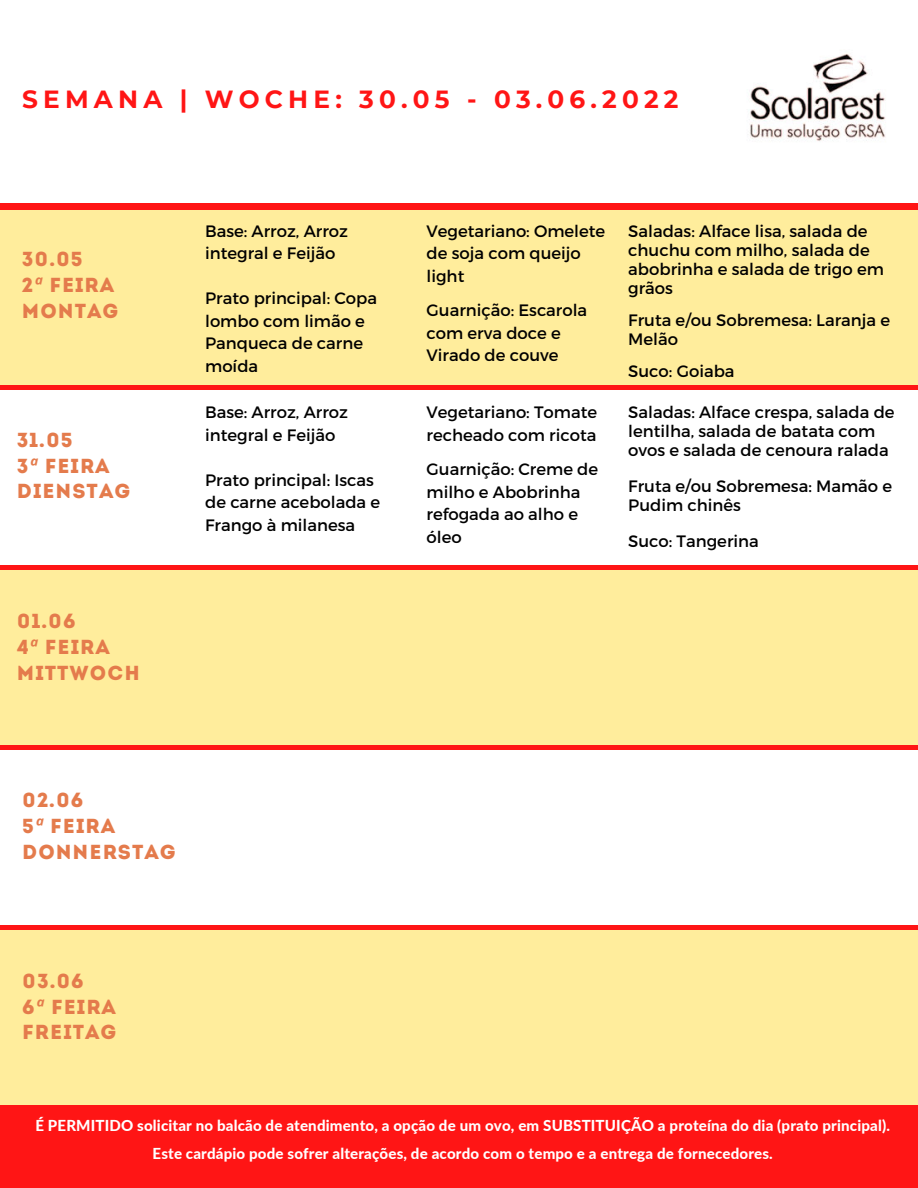
<style>
.page{position:relative;width:918px;height:1188px;background:#ff1515}
.page>*{position:absolute;margin:0;border:0;box-sizing:border-box;transform-origin:0 0}
.t1{font:700 24.75px "Montserrat";letter-spacing:.21em;color:#ff1515}
.t2{font:20.25px/25.8px "Intro";letter-spacing:.05em;color:#e47b4c}
.t3{font:16.5px/22.5px "Montserrat";color:#000}
.t4{font:800 15.15px/28.5px "Lato";letter-spacing:.01em;color:#fff;text-align:center}
.s1{font-family:"Noto Sans";font-weight:700;font-style:italic}
</style>
<div class="page">
<div style="left:0;top:391px;width:918px;height:173px;background:#fff"></div>
<div style="left:0;top:211px;width:918px;height:173px;background:#ffed9c"></div>
<div style="left:0;top:751px;width:918px;height:173px;background:#fff"></div>
<div style="left:0;top:571px;width:918px;height:173px;background:#ffed9c"></div>
<div style="left:0;top:931px;width:918px;height:173px;background:#ffed9c"></div>
<div style="left:0;top:0;width:918px;height:202px;background:#fff"></div>
<img style="left:750px;top:54px;width:136px;height:87px">
<h1 class="t1" style="left:22px;top:81px;width:658px">SEMANA | WOCHE: 30.05 - 03.06.2022</h1>
<p class="t2" style="left:22px;top:246px;width:98px">30.05<br>2<span class="s1">ª</span> FEIRA<br>MONTAG</p>
<p class="t2" style="left:17px;top:427px;width:115px">31.05<br>3<span class="s1">ª</span> FEIRA<br>DIENSTAG</p>
<p class="t2" style="left:17px;top:608px;width:124px">01.06<br>4<span class="s1">ª</span> FEIRA<br>MITTWOCH</p>
<p class="t3" style="left:205px;top:220px;width:144px">Base: Arroz, Arroz integral e Feijão</p>
<p class="t3" style="left:205px;top:287px;width:173px">Prato principal: Copa lombo com limão e<br>Panqueca de carne moída</p>
<p class="t3" style="left:205px;top:401px;width:144px">Base: Arroz, Arroz integral e Feijão</p>
<p class="t3" style="left:205px;top:468px;width:177px">Prato principal: Iscas de carne acebolada e<br>Frango à milanesa</p>
<p class="t2" style="left:22px;top:787px;width:155px">02.06<br>5<span class="s1">ª</span> FEIRA<br>DONNERSTAG</p>
<p class="t2" style="left:22px;top:968px;width:96px">03.06<br>6<span class="s1">ª</span> FEIRA<br>FREITAG</p>
<p class="t3" style="left:427px;top:220px;width:180px">Vegetariano: Omelete de soja com queijo light</p>
<p class="t3" style="left:427px;top:299px;width:162px">Guarnição: Escarola com erva doce e<br>Virado de couve</p>
<p class="t3" style="left:427px;top:401px;width:172px">Vegetariano: Tomate recheado com ricota</p>
<p class="t3" style="left:427px;top:458px;width:173px">Guarnição: Creme de milho e Abobrinha refogada ao alho e óleo</p>
<p class="t3" style="left:628px;top:221px;width:257px;line-height:19px">Saladas: Alface lisa, salada de chuchu com milho, salada de abobrinha e salada de trigo em grãos</p>
<p class="t3" style="left:628px;top:310px;width:263px;line-height:19px">Fruta e/ou Sobremesa: Laranja e<br>Melão</p>
<p class="t3" style="left:628px;top:359px;width:108px">Suco: Goiaba</p>
<p class="t3" style="left:628px;top:402px;width:268px;line-height:19.2px">Saladas: Alface crespa, salada de lentilha, salada de batata com ovos e salada de cenoura ralada</p>
<p class="t3" style="left:628px;top:477px;width:265px;line-height:19.2px">Fruta e/ou Sobremesa: Mamão e<br>Pudim chinês</p>
<p class="t3" style="left:628px;top:530px;width:132px">Suco: Tangerina</p>
<p class="t4" style="left:35px;top:1110px;width:856px">É PERMITIDO solicitar no balcão de atendimento, a opção de um ovo, em SUBSTITUIÇÃO a proteína do dia (prato principal).<br>Este cardápio pode sofrer alterações, de acordo com o tempo e a entrega de fornecedores.</p>
</div>
